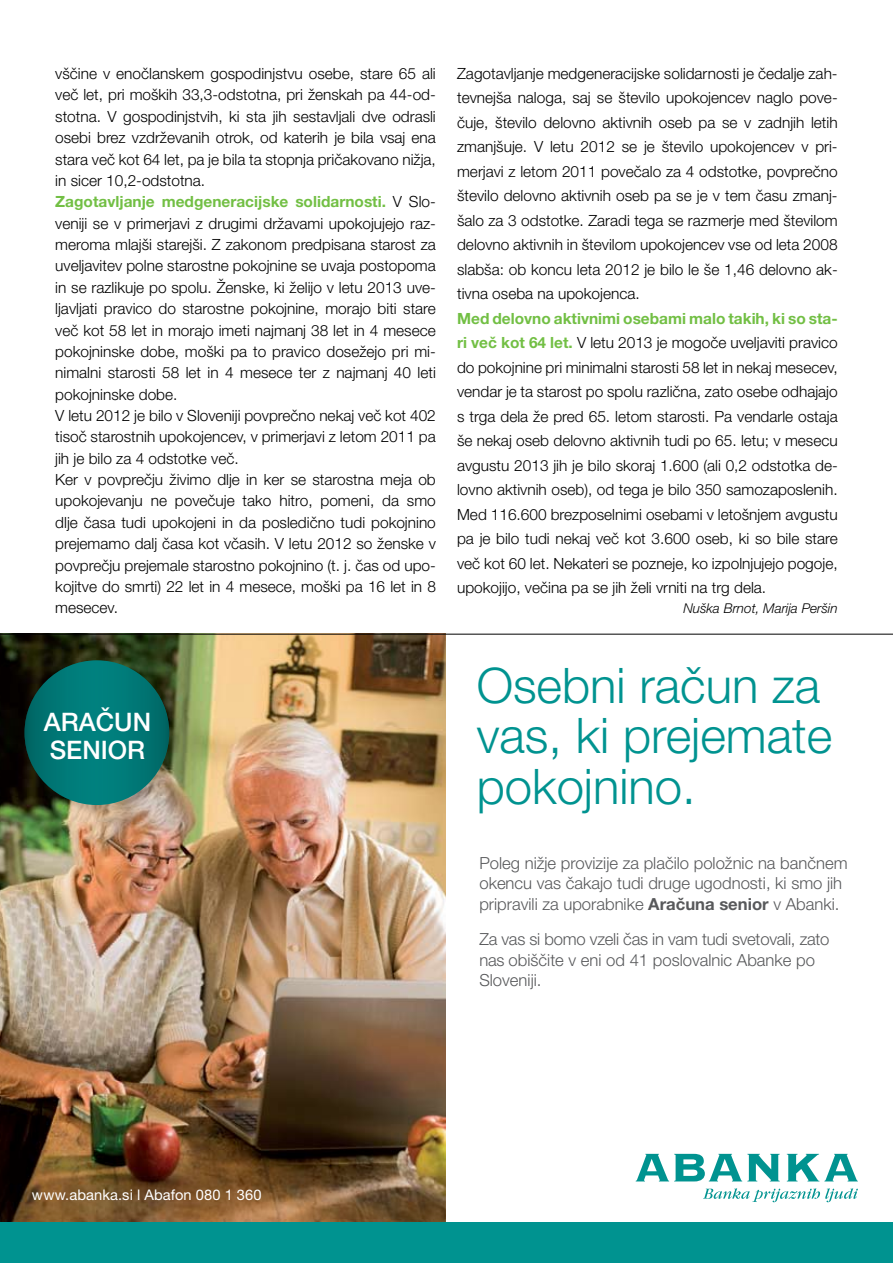
<style>
.page{position:relative;width:893px;height:1263px;background:#fff}
.page>*{position:absolute;margin:0;border:0;box-sizing:border-box;transform-origin:0 0}
.t1{font:300 49.05px/50.2px "Helvetica Neue LT Pro";color:#009390}
.t2{font:500 25.5px/27.9px "Helvetica Neue LT Pro";color:#fff}
.t3{font:300 16.65px/20.2px "Helvetica Neue LT Pro";color:#58595b}
.t4{font:300 15.45px/21.3px "Helvetica Neue LT Pro";color:#000;text-align:justify}
.t5{font:14.7px "Helvetica Neue LT Pro";letter-spacing:.005em;color:#fff}
.t6{font:italic 300 13.5px "Helvetica Neue LT Pro";color:#000}
.s1{font-weight:700;color:#72bf44}
.s2{font-weight:700}
</style>
<div class="page">
<img style="left:0;top:635px;width:445px;height:458px">
<img style="left:0;top:1093px;width:445px;height:130px">
<div style="left:0;top:1223px;width:893px;height:40px;background:#009390"></div>
<svg style="left:636px;top:1154px;width:222px;height:27px"></svg>
<svg style="left:703px;top:1188px;width:155px;height:14px"></svg>
<div style="left:26px;top:662px;width:153px;height:154px;background:#000;opacity:.15"></div>
<svg style="left:24px;top:660px;width:145px;height:145px;background:#007876"></svg>
<hr style="left:0;top:634px;width:893px;height:1px;background:#000">
<p class="t4" style="left:55px;top:63px;width:382px;text-align:left">vščine v enočlanskem gospodinjstvu osebe, stare 65 ali več let, pri moških 33,3-odstotna, pri ženskah pa 44-od&shy;stotna. V gospodinjstvih, ki sta jih sestavljali dve odrasli osebi brez vzdrževanih otrok, od katerih je bila vsaj ena stara več kot 64 let, pa je bila ta stopnja pričakovano nižja, in sicer 10,2-odstotna.<br><span class="s1">Zagotavljanje medgeneracijske solidarnosti.</span> V Slo&shy;veniji se v primerjavi z drugimi državami upokojujejo raz&shy;meroma mlajši starejši. Z zakonom predpisana starost za uveljavitev polne starostne pokojnine se uvaja postopoma in se razlikuje po spolu. Ženske, ki želijo v letu 2013 uve&shy;ljavljati pravico do starostne pokojnine, morajo biti stare več kot 58 let in morajo imeti najmanj 38 let in 4 mesece pokojninske dobe, moški pa to pravico dosežejo pri mi&shy;nimalni starosti 58 let in 4 mesece ter z najmanj 40 leti pokojninske dobe.<br>V letu 2012 je bilo v Sloveniji povprečno nekaj več kot 402 tisoč starostnih upokojencev, v primerjavi z letom 2011 pa jih je bilo za 4 odstotke več.<br>Ker v povprečju živimo dlje in ker se starostna meja ob upokojevanju ne povečuje tako hitro, pomeni, da smo dlje časa tudi upokojeni in da posledično tudi pokojnino prejemamo dalj časa kot včasih. V letu 2012 so ženske v povprečju prejemale starostno pokojnino (t. j. čas od upo&shy;kojitve do smrti) 22 let in 4 mesece, moški pa 16 let in 8 mesecev.</p>
<p class="t4" style="left:457px;top:61px;width:382px;line-height:24.5px">Zagotavljanje medgeneracijske solidarnosti je čedalje zah&shy;tevnejša naloga, saj se število upokojencev naglo pove&shy;čuje, število delovno aktivnih oseb pa se v zadnjih letih zmanjšuje. V letu 2012 se je število upokojencev v pri&shy;merjavi z letom 2011 povečalo za 4 odstotke, povprečno število delovno aktivnih oseb pa se je v tem času zmanj&shy;šalo za 3 odstotke. Zaradi tega se razmerje med številom delovno aktivnih in številom upokojencev vse od leta 2008 slabša: ob koncu leta 2012 je bilo le še 1,46 delovno ak&shy;tivna oseba na upokojenca.</p>
<p class="t4" style="left:457px;top:306px;width:382px;line-height:24.5px"><span class="s1">Med delovno aktivnimi osebami malo takih, ki so sta&shy;ri več kot 64 let.</span> V letu 2013 je mogoče uveljaviti pravico do pokojnine pri minimalni starosti 58 let in nekaj mesecev, vendar je ta starost po spolu različna, zato osebe odhajajo s trga dela že pred 65. letom starosti. Pa vendarle ostaja še nekaj oseb delovno aktivnih tudi po 65. letu; v mesecu avgustu 2013 jih je bilo skoraj 1.600 (ali 0,2 odstotka de&shy;lovno aktivnih oseb), od tega je bilo 350 samozaposlenih.<br>Med 116.600 brezposelnimi osebami v letošnjem avgustu pa je bilo tudi nekaj več kot 3.600 oseb, ki so bile stare več kot 60 let. Nekateri se pozneje, ko izpolnjujejo pogoje, upokojijo, večina pa se jih želi vrniti na trg dela.</p>
<p class="t6" style="left:683px;top:601px;width:156px">Nuška Brnot, Marija Peršin</p>
<h2 class="t2" style="left:44px;top:707px;width:109px">ARAČUN<br>SENIOR</h2>
<p class="t5" style="left:32px;top:1186px;width:231px">www.abanka.si l Abafon 080 1 360</p>
<h1 class="t1" style="left:477px;top:659px;width:357px">Osebni račun za vas, ki prejemate pokojnino.</h1>
<p class="t3" style="left:479px;top:853px;width:370px">Poleg nižje provizije za plačilo položnic na bančnem okencu vas čakajo tudi druge ugodnosti, ki smo jih pripravili za uporabnike <span class="s2">Aračuna senior</span> v Abanki.</p>
<p class="t3" style="left:479px;top:929px;width:352px">Za vas si bomo vzeli čas in vam tudi svetovali, zato nas obiščite v eni od 41 poslovalnic Abanke po<br>Sloveniji.</p>
</div>
